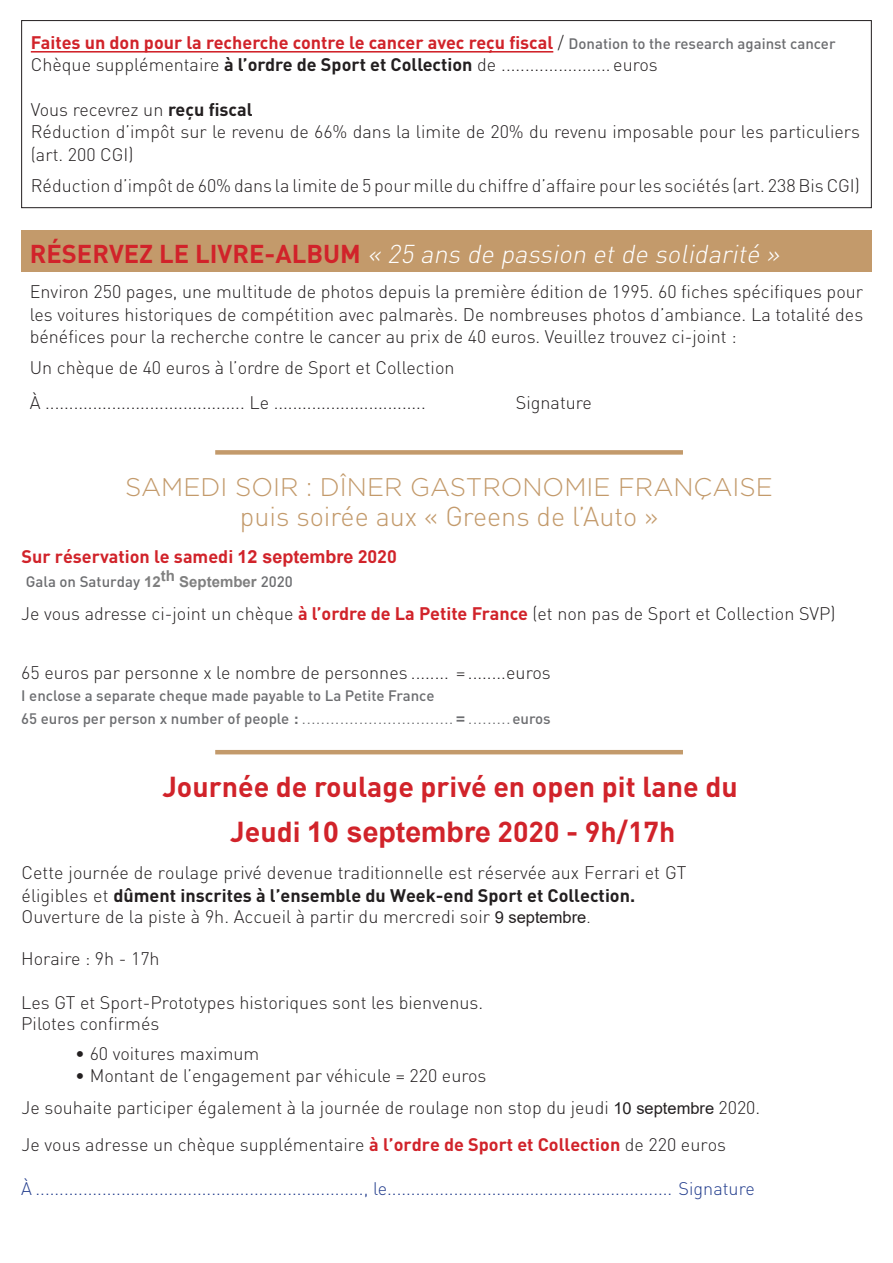
<style>
.page{position:relative;width:893px;height:1263px;background:#fff}
.page>*{position:absolute;margin:0;border:0;box-sizing:border-box;transform-origin:0 0}
.t1{font:700 28.5px/45px "DIN";color:#d1232a;text-align:center}
.t2{font:300 27px "DIN";color:#c39a6b}
.t3{font:italic 300 25.5px "DIN";color:#fff}
.t4{font:300 25.5px "Gotham";color:#c39a6b}
.t5{font:300 18px/22.5px "DIN";color:#231f20}
.t6{font:700 18px/21.6px "DIN";color:#d1232a}
.t7{font:300 18px "DIN";color:#253f8e}
.t8{font:300 18px "DIN";color:#6c6d70}
.t9{font:500 15px "DIN";color:#6c6d70}
.s1{font-weight:300;color:#231f20}
.s2{font-weight:500;font-size:15px;color:#6c6d70}
.s3{color:#231f20}
.s4{font-weight:700}
.s5{font-weight:700;font-style:normal;color:#d1232a}
.s6{font-family:"Arial"}
.s7{font-family:"Arial";font-weight:700;color:#808080}
.s8{font-weight:700;color:#d1232a}
.s9{font-weight:500;font-size:15px}
.s10{font-weight:500}
.s11{font-family:"Arial";font-weight:400;font-size:16.5px}
.s12{font-size:16.5px}
</style>
<div class="page">
<div style="left:21px;top:230px;width:851px;height:42px;background:#c39a6b"></div>
<hr style="left:31px;top:51px;width:522px;height:2px;background:#d1232a">
<div style="left:21px;top:20px;width:851px;height:188px;border:1px solid #231f20"></div>
<hr style="left:215px;top:750px;width:468px;height:4px;background:#c39a6b">
<div style="left:215px;top:450px;width:468px;height:5px;background:#c39a6b"></div>
<p class="t6" style="left:31px;top:31px;width:806px">Faites un don pour la recherche contre le cancer avec reçu fiscal <span class="s1">/</span> <span class="s2">Donation to the research against cancer<br></span><span class="s1">Chèque supplémentaire</span> <span class="s3">à l’ordre de Sport et Collection</span> <span class="s1">de ....................... euros</span></p>
<p class="t5" style="left:31px;top:98px;width:831px">Vous recevrez un <span class="s4">reçu fiscal<br></span>Réduction d’impôt sur le revenu de 66% dans la limite de 20% du revenu imposable pour les particuliers (art. 200 CGI)</p>
<p class="t5" style="left:31px;top:174px;width:831px">Réduction d’impôt de 60% dans la limite de 5 pour mille du chiffre d’affaire pour les sociétés (art. 238 Bis CGI)</p>
<h3 class="t3" style="left:30px;top:238px;width:756px"><span class="s5">RÉSERVEZ LE LIVRE-ALBUM</span> « 25 ans de passion etde solidarité »</h3>
<p class="t5" style="left:30px;top:280px;width:835px;text-align:justify">Environ 250 pages, une multitude de photos depuis la première édition de 1995. 60 fiches spécifiques pour les voitures historiques de compétition avec palmarès. De nombreuses photos d’ambiance. La totalité des bénéfices pour la recherche contre le cancer au prix de 40 euros. Veuillez trouvez ci-joint :</p>
<p class="t5" style="left:30px;top:350px;width:426px;line-height:35.2px">Un chèque de 40 euros à l’ordre de Sport et Collection<br>À .......................................... Le ................................</p>
<p class="t5" style="left:516px;top:391px;width:78px">Signature</p>
<h3 class="t4" style="left:125px;top:473px;width:649px">SAMEDI SOIR : DÎNER GASTRONOMIE FRANÇAISE</h3>
<h2 class="t2" style="left:240px;top:500px;width:420px">puis soirée aux « Greens de l’Auto »</h2>
<p class="t6" style="left:22px;top:545px;width:377px">Sur réservation le samedi <span class="s6">12 septembre</span> 2020</p>
<p class="t9" style="left:26px;top:572px;width:269px">Gala on Saturday <span class="s7">12</span><sup>th</sup> <span class="s7">September</span> 2020</p>
<p class="t5" style="left:21px;top:602px;width:816px">Je vous adresse ci-joint un chèque <span class="s8">à l’ordre de La Petite France</span> (et non pas de Sport et Collection SVP)</p>
<p class="t5" style="left:21px;top:661px;width:531px">65 euros par personne x le nombre de personnes ........ = ........euros</p>
<p class="t9" style="left:21px;top:686px;width:415px">I enclose a separate cheque made payable to La Petite France</p>
<p class="t8" style="left:21px;top:706px;width:531px"><span class="s9">65 euros per person x number of people</span> <span class="s10">:</span>................................<span class="s10">=</span> .........<span class="s9">euros</span></p>
<h1 class="t1" style="left:162px;top:763px;width:577px">Journée de roulage privé en open pit lane du<br>Jeudi <span class="s6">10 septembre</span> 2020 - 9h/17h</h1>
<p class="t5" style="left:22px;top:862px;width:666px;line-height:21.6px">Cette journée de roulage privé devenue traditionnelle est réservée aux Ferrari et GT éligibles et <span class="s4">dûment inscrites à l’ensemble du Week-end Sport et Collection.<br></span>Ouverture de la piste à 9h. Accueil à partir du mercredi soir <span class="s11">9 septembre</span><span class="s12">.</span></p>
<p class="t5" style="left:21px;top:947px;width:140px">Horaire : 9h - 17h</p>
<p class="t5" style="left:21px;top:991px;width:463px;line-height:21.6px">Les GT et Sport-Prototypes historiques sont les bienvenus.<br>Pilotes confirmés</p>
<p class="t5" style="left:75px;top:1042px;width:186px">• 60 voitures maximum</p>
<p class="t5" style="left:22px;top:1060px;width:740px;line-height:31.5px;text-indent:54px">• Montant de l’engagement par véhicule = 220 euros<br>Je souhaite participer également à la journée de roulage non stop du jeudi <span class="s11">10 septembre</span> 2020.</p>
<p class="t5" style="left:22px;top:1133px;width:706px">Je vous adresse un chèque supplémentaire <span class="s8">à l’ordre de Sport et Collection</span> de 220 euros</p>
<p class="t7" style="left:21px;top:1177px;width:735px">À ....................................................................., le............................................................ Signature</p>
</div>
